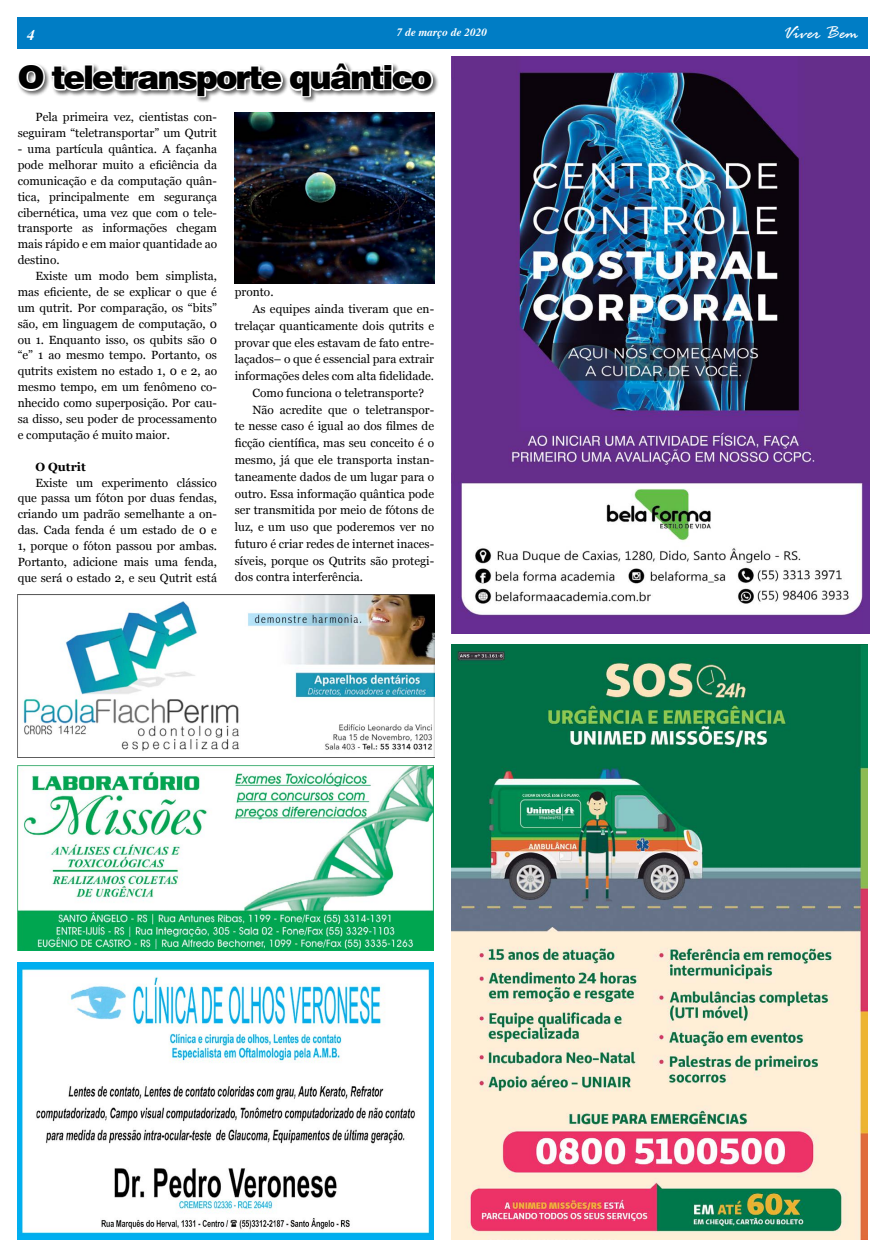
<style>
.page{position:relative;width:886px;height:1258px;background:#fff}
.page>*{position:absolute;margin:0;border:0;box-sizing:border-box;transform-origin:0 0}
.t1{font:900 32.62px "Swiss 721 BT";letter-spacing:-.06em;color:#000}
.t2{font:italic 20px "Rage";color:#fff}
.t3{font:italic 700 15px "Times";color:#fff}
.t4{font:11.88px/15.9px "Georgia";color:#000;text-align:justify}
.t5{font:700 11.88px "Georgia";color:#000}
.t6{font:italic 700 11.25px "Times";color:#fff}
</style>
<div class="page">
<div style="left:17px;top:18px;width:851px;height:31px;background:#007dc5"></div>
<img style="left:452px;top:645px;width:416px;height:595px">
<img style="left:18px;top:766px;width:416px;height:184px">
<img style="left:17px;top:962px;width:416px;height:278px">
<img style="left:452px;top:57px;width:417px;height:577px">
<div style="left:16px;top:61px;width:423px;height:43px;background:#000;opacity:.61"></div>
<svg style="left:16px;top:61px;width:419px;height:38px"></svg>
<img style="left:17px;top:595px;width:417px;height:163px">
<img style="left:235px;top:112px;width:199px;height:171px">
<p class="t3" style="left:27px;top:26px;width:9px">4</p>
<p class="t6" style="left:397px;top:26px;width:91px">7 de março de 2020</p>
<h2 class="t2" style="left:782px;top:22px;width:77px">Viver Bem</h2>
<h1 class="t1" style="left:18px;top:57px;width:416px">O teletransporte quântico</h1>
<p class="t4" style="left:18px;top:110px;width:201px;text-align:right">Pela primeira vez, cientistas con&shy;seguiram “teletransportar” um Qutrit</p>
<p class="t4" style="left:18px;top:141px;width:201px">- uma partícula quântica. A façanha pode melhorar muito a eficiência da comunicação e da computação quân&shy;tica, principalmente em segurança cibernética, uma vez que com o tele&shy;transporte as informações chegam mais rápido e em maior quantidade ao destino.</p>
<p class="t4" style="left:18px;top:268px;width:201px;text-indent:18px">Existe um modo bem simplista, mas eficiente, de se explicar o que é um qutrit. Por comparação, os “bits” são, em linguagem de computação, 0 ou 1. Enquanto isso, os qubits são 0 “e” 1 ao mesmo tempo. Portanto, os qutrits existem no estado 1, 0 e 2, ao mesmo tempo, em um fenômeno co&shy;nhecido como superposição. Por cau&shy;sa disso, seu poder de processamento e computação é muito maior.</p>
<p class="t5" style="left:35px;top:459px;width:52px">O Qutrit</p>
<p class="t4" style="left:18px;top:475px;width:201px;text-indent:18px">Existe um experimento clássico que passa um fóton por duas fendas, criando um padrão semelhante a on&shy;das. Cada fenda é um estado de 0 e 1, porque o fóton passou por ambas.<br>Portanto, adicione mais uma fenda, que será o estado 2, e seu Qutrit está</p>
<p class="t4" style="left:235px;top:285px;width:40px">pronto.</p>
<p class="t4" style="left:252px;top:301px;width:183px">As equipes ainda tiveram que en-</p>
<p class="t4" style="left:235px;top:318px;width:201px">trelaçar quanticamente dois qutrits e</p>
<p class="t4" style="left:235px;top:335px;width:201px">provar que eles estavam de fato entre-</p>
<p class="t4" style="left:235px;top:352px;width:201px">laçados– o que é essencial para extrair</p>
<p class="t4" style="left:235px;top:368px;width:201px">informações deles com alta fidelidade.</p>
<p class="t4" style="left:252px;top:385px;width:173px">Como funciona o teletransporte?</p>
<p class="t4" style="left:252px;top:402px;width:183px">Não acredite que o teletranspor-</p>
<p class="t4" style="left:235px;top:419px;width:201px">te nesse caso é igual ao dos filmes de</p>
<p class="t4" style="left:235px;top:435px;width:201px">ficção científica, mas seu conceito é o</p>
<p class="t4" style="left:235px;top:452px;width:201px">mesmo, já que ele transporta instan-</p>
<p class="t4" style="left:235px;top:469px;width:201px">taneamente dados de um lugar para o</p>
<p class="t4" style="left:235px;top:486px;width:201px">outro. Essa informação quântica pode</p>
<p class="t4" style="left:235px;top:502px;width:201px">ser transmitida por meio de fótons de</p>
<p class="t4" style="left:235px;top:519px;width:201px">luz, e um uso que poderemos ver no</p>
<p class="t4" style="left:235px;top:536px;width:201px">futuro é criar redes de internet inaces-</p>
<p class="t4" style="left:235px;top:553px;width:201px">síveis, porque os Qutrits são protegi-</p>
<p class="t4" style="left:235px;top:569px;width:130px">dos contra interferência.</p>
</div>
